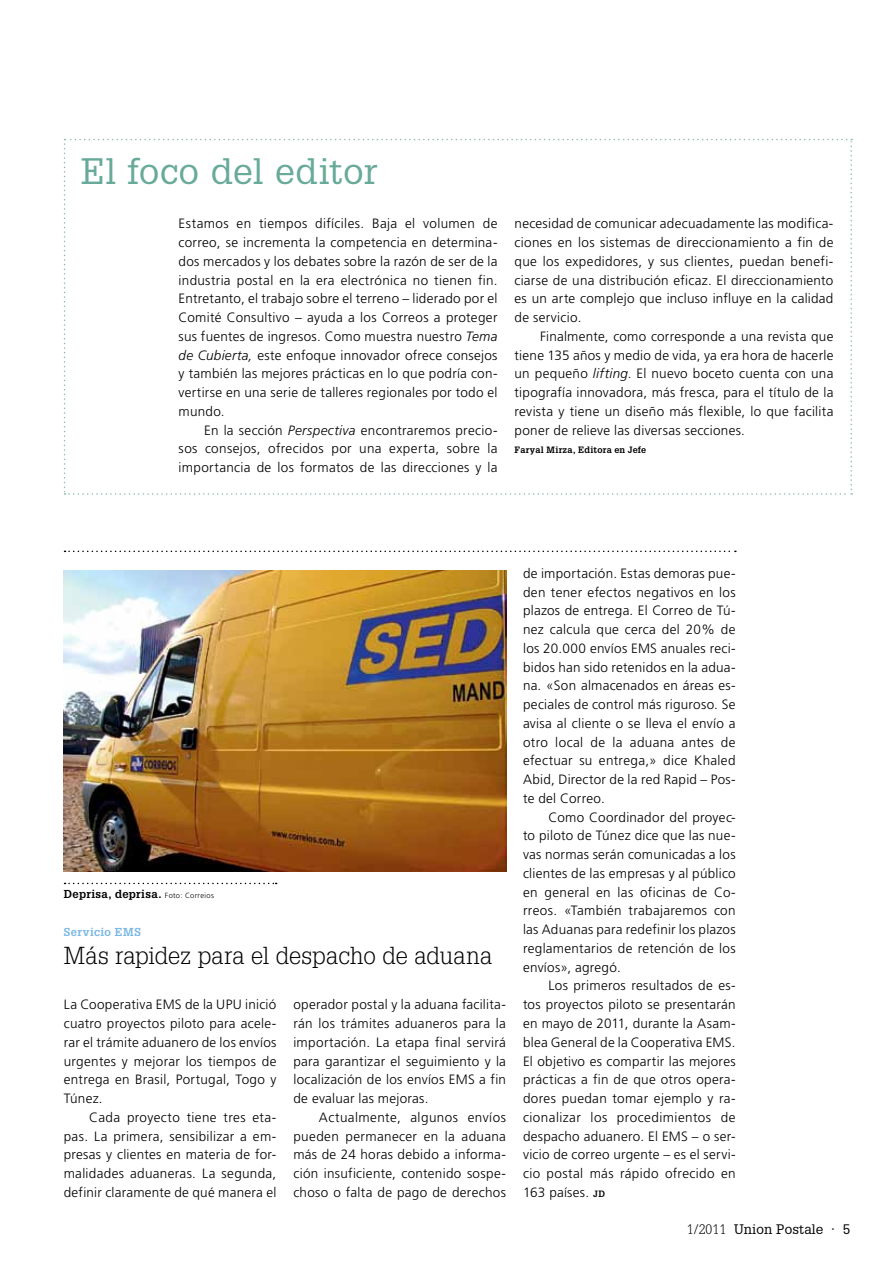
<style>
.page{position:relative;width:893px;height:1263px;background:#fff}
.page>*{position:absolute;margin:0;border:0;box-sizing:border-box;transform-origin:0 0}
.t1{font:36px "Glypha LT Std";letter-spacing:.015em;color:#68aa99}
.t2{font:300 24px "Glypha LT Std";color:#000}
.t3{font:300 13.5px/18.8px "Frutiger";letter-spacing:.02em;color:#000;text-align:justify}
.t4{font:13.5px "Glypha LT Std";letter-spacing:.01em;color:#000}
.t5{font:700 11.25px "Glypha LT Std";letter-spacing:.025em;color:#000}
.t6{font:700 11.25px "Glypha LT Std";letter-spacing:.05em;color:#78b7e4}
.t7{font:700 9px "Glypha LT Std";letter-spacing:.03em;color:#000}
.s1{font-style:italic}
.s2{font-family:"Frutiger";font-weight:300;font-size:7.5px}
.s3{font-family:"Glypha LT Std";font-weight:700;font-size:9px}
.s4{font-weight:300}
</style>
<div class="page">
<svg style="left:64px;top:139px;width:788px;height:356px"></svg>
<svg style="left:65px;top:551px;width:671px;height:1px"></svg>
<svg style="left:65px;top:883px;width:212px;height:1px"></svg>
<img style="left:64px;top:570px;width:442px;height:301px">
<h1 class="t1" style="left:81px;top:150px;width:298px">El foco del editor</h1>
<p class="t3" style="left:179px;top:214px;width:320px">Estamos en tiempos difíciles. Baja el volumen de correo, se incrementa la competencia en determina&shy;dos mercados y los debates sobre la razón de ser de la industria postal en la era electrónica no tienen fin.<br>Entretanto, el trabajo sobre el terreno – liderado por el Comité Consultivo – ayuda a los Correos a proteger sus fuentes de ingresos. Como muestra nuestro <span class="s1">Tema de Cubierta,</span> este enfoque innovador ofrece consejos y también las mejores prácticas en lo que podría con&shy;vertirse en una serie de talleres regionales por todo el mundo.</p>
<p class="t3" style="left:179px;top:421px;width:320px;text-indent:26px">En la sección <span class="s1">Perspectiva</span> encontraremos precio&shy;sos consejos, ofrecidos por una experta, sobre la importancia de los formatos de las direcciones y la</p>
<p class="t3" style="left:514px;top:214px;width:320px">necesidad de comunicar adecuadamente las modifica&shy;ciones en los sistemas de direccionamiento a fin de que los expedidores, y sus clientes, puedan benefi&shy;ciarse de una distribución eficaz. El direccionamiento es un arte complejo que incluso influye en la calidad de servicio.</p>
<p class="t3" style="left:514px;top:327px;width:320px;text-indent:26px">Finalmente, como corresponde a una revista que tiene 135 años y medio de vida, ya era hora de hacerle un pequeño <span class="s1">lifting</span>. El nuevo boceto cuenta con una tipografía innovadora, más fresca, para el título de la revista y tiene un diseño más flexible, lo que facilita poner de relieve las diversas secciones.</p>
<p class="t7" style="left:514px;top:444px;width:133px">Faryal Mirza, Editora en Jefe</p>
<p class="t5" style="left:64px;top:887px;width:152px">Deprisa, deprisa. <span class="s2">Foto: Correios</span></p>
<p class="t6" style="left:64px;top:925px;width:79px">Servicio EMS</p>
<h2 class="t2" style="left:64px;top:942px;width:430px">Más rapidez para el despacho de aduana</h2>
<p class="t3" style="left:64px;top:995px;width:214px">La Cooperativa EMS de la UPU inició cuatro proyectos piloto para acele&shy;rar el trámite aduanero de los envíos urgentes y mejorar los tiempos de entrega en Brasil, Portugal, Togo y Túnez.</p>
<p class="t3" style="left:64px;top:1108px;width:214px;text-indent:26px">Cada proyecto tiene tres eta&shy;pas. La primera, sensibilizar a em&shy;presas y clientes en materia de for&shy;malidades aduaneras. La segunda, definir claramente de qué manera el</p>
<p class="t3" style="left:293px;top:995px;width:214px">operador postal y la aduana facilita&shy;rán los trámites aduaneros para la importación. La etapa final servirá para garantizar el seguimiento y la localización de los envíos EMS a fin de evaluar las mejoras.</p>
<p class="t3" style="left:293px;top:1108px;width:214px;text-indent:26px">Actualmente, algunos envíos pueden permanecer en la aduana más de 24 horas debido a informa&shy;ción insuficiente, contenido sospe&shy;choso o falta de pago de derechos</p>
<p class="t3" style="left:523px;top:564px;width:214px">de importación. Estas demoras pue&shy;den tener efectos negativos en los plazos de entrega. El Correo de Tú&shy;nez calcula que cerca del 20% de los 20.000 envíos EMS anuales reci&shy;bidos han sido retenidos en la adua&shy;na. «Son almacenados en áreas es&shy;peciales de control más riguroso. Se avisa al cliente o se lleva el envío a otro local de la aduana antes de efectuar su entrega,» dice Khaled Abid, Director de la red Rapid – Pos&shy;te del Correo.</p>
<p class="t3" style="left:523px;top:808px;width:214px;text-indent:26px">Como Coordinador del proyec&shy;to piloto de Túnez dice que las nue&shy;vas normas serán comunicadas a los clientes de las empresas y al público en general en las oficinas de Co&shy;rreos. «También trabajaremos con las Aduanas para redefinir los plazos reglamentarios de retención de los envíos», agregó.</p>
<p class="t3" style="left:523px;top:977px;width:214px;text-indent:26px">Los primeros resultados de es&shy;tos proyectos piloto se presentarán en mayo de 2011, durante la Asam&shy;blea General de la Cooperativa EMS.<br>El objetivo es compartir las mejores prácticas a fin de que otros opera&shy;dores puedan tomar ejemplo y ra&shy;cionalizar los procedimientos de despacho aduanero. El EMS – o ser&shy;vicio de correo urgente – es el servi&shy;cio postal más rápido ofrecido en 163 países. <span class="s3">JD</span></p>
<p class="t4" style="left:687px;top:1221px;width:165px"><span class="s4">1/2011</span> Union Postale · 5</p>
</div>
